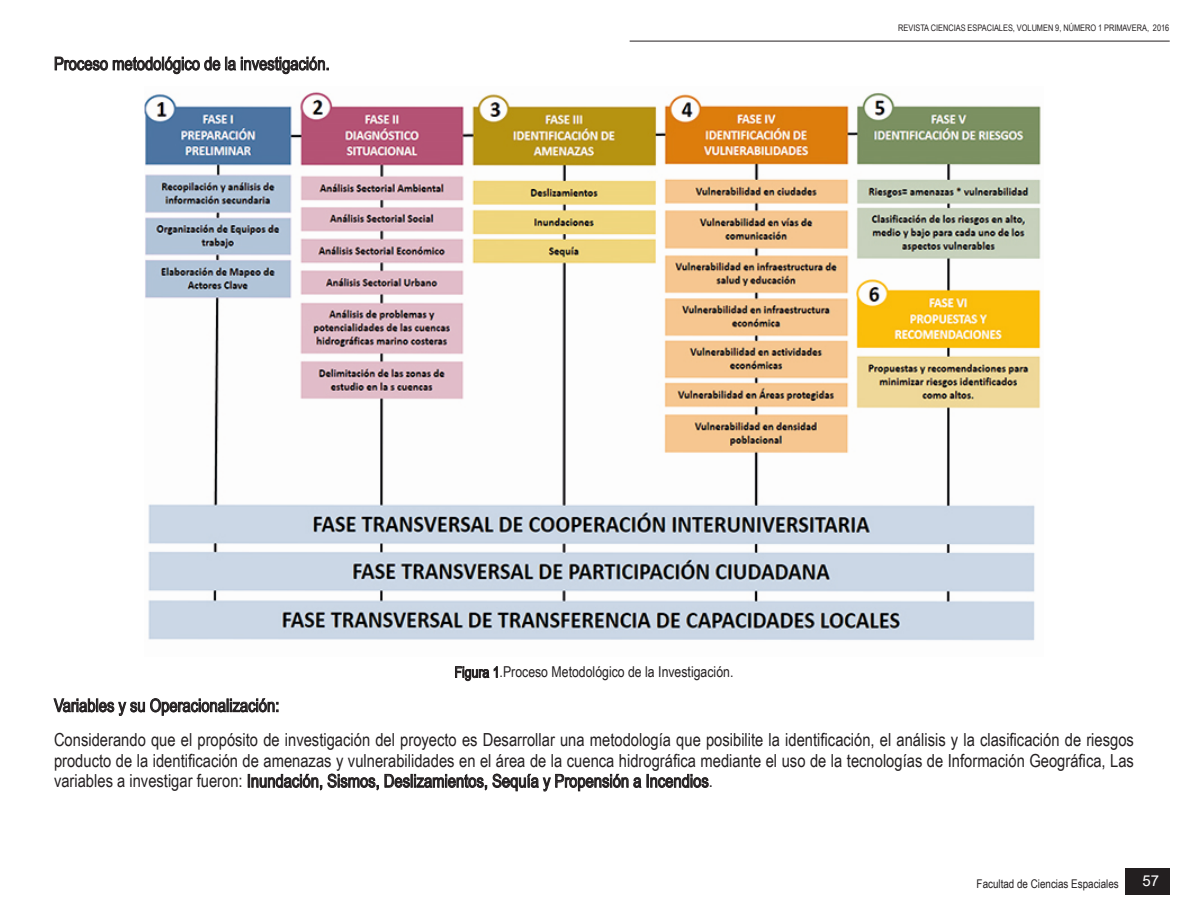
<style>
.page{position:relative;width:1188px;height:918px;background:#fff}
.page>*{position:absolute;margin:0;border:0;box-sizing:border-box;transform-origin:0 0}
.Subtitulo{font:18px/20.7px "Arial Narrow";color:#231f20;text-align:justify}
.Subtitulo-2{font:15px "Arial Narrow";color:#231f20}
.t1{font:15px "Arial";color:#fff}
.t2{font:12px "Arial Narrow";color:#231f20}
.t3{font:9px "Arial Narrow";color:#231f20}
</style>
<div class="page">
<hr style="left:630px;top:41px;width:540px;height:1px;background:#231f20">
<div style="left:1125px;top:868px;width:44px;height:27px;background:#231f20"></div>
<svg style="left:55px;top:56px;width:274px;height:18px"></svg>
<img style="left:144px;top:92px;width:897px;height:549px">
<svg style="left:455px;top:666px;width:43px;height:15px"></svg>
<svg style="left:53px;top:698px;width:225px;height:18px"></svg>
<svg style="left:248px;top:774px;width:74px;height:16px"></svg>
<svg style="left:328px;top:774px;width:51px;height:16px"></svg>
<svg style="left:385px;top:774px;width:324px;height:18px"></svg>
<p class="Subtitulo" style="left:54px;top:53px;width:277px">Proceso metodológico de la investigación.</p>
<p class="t3" style="left:898px;top:22px;width:273px">REVISTA CIENCIAS ESPACIALES, VOLUMEN 9, NÚMERO 1 PRIMAVERA, 2016</p>
<p class="Subtitulo-2" style="left:454px;top:661px;width:280px">Figura 1.Proceso Metodológico de la Investigación.</p>
<p class="Subtitulo" style="left:54px;top:694px;width:227px">Variables y su Operacionalización:</p>
<p class="Subtitulo" style="left:54px;top:729px;width:1081px">Considerando que el propósito de investigación del proyecto es Desarrollar una metodología que posibilite la identificación, el análisis y la clasificación de riesgos producto de la identificación de amenazas y vulnerabilidades en el área de la cuenca hidrográfica mediante el uso de la tecnologías de Información Geográfica, Las variables a investigar fueron: Inundación, Sismos, Deslizamientos, Sequía y Propensión a Incendios.</p>
<p class="t2" style="left:977px;top:875px;width:144px">Facultad de Ciencias Espaciales</p>
<p class="t1" style="left:1142px;top:870px;width:18px">57</p>
</div>
